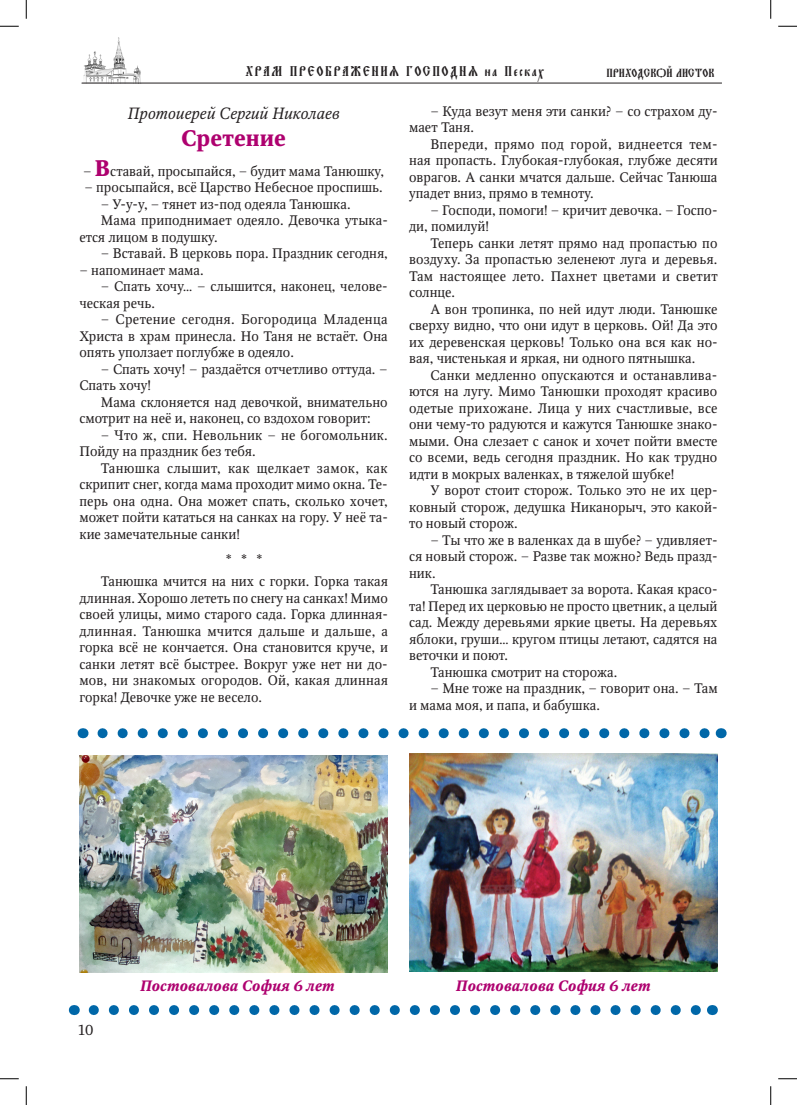
<style>
.page{position:relative;width:797px;height:1105px;background:#fff}
.page>*{position:absolute;margin:0;border:0;box-sizing:border-box;transform-origin:0 0}
.t1{font:700 22.5px "Octava C";color:#ae016f}
.t2{font:italic 16.25px "Octava C";color:#231f20}
.t3{font:italic 700 15px "Octava C";color:#ae016f}
.t4{font:15px "Evangelie";letter-spacing:.1em;color:#231f20}
.t5{font:15px "Charter C";color:#231f20}
.t6{font:13.75px/16.5px "Octava C";color:#231f20;text-align:justify}
.t7{font:12.5px "Evangelie";color:#231f20}
.s1{font-weight:700;font-size:22.5px;color:#ae016f}
</style>
<div class="page">
<img style="left:82px;top:38px;width:60px;height:45px">
<hr style="left:82px;top:83px;width:640px;height:1px;background:#231f20">
<img style="left:79px;top:755px;width:309px;height:217px">
<img style="left:409px;top:753px;width:308px;height:218px">
<svg style="left:102px;top:728px;width:608px;height:10px"></svg>
<svg style="left:94px;top:1005px;width:607px;height:10px"></svg>
<svg style="left:0;top:25px;width:19px;height:2px"></svg>
<svg style="left:778px;top:25px;width:19px;height:2px"></svg>
<svg style="left:0;top:1078px;width:19px;height:1px"></svg>
<svg style="left:778px;top:1078px;width:19px;height:1px"></svg>
<svg style="left:25px;top:0;width:2px;height:19px"></svg>
<svg style="left:25px;top:1086px;width:2px;height:19px"></svg>
<svg style="left:770px;top:0;width:1px;height:19px"></svg>
<svg style="left:770px;top:1086px;width:1px;height:19px"></svg>
<p class="t4" style="left:245px;top:62px;width:300px">ХРАМ ПРЕЋБРАЖЕНИЯ ГЋСПЋДНЯ на Песках</p>
<p class="t7" style="left:606px;top:65px;width:110px">ПРИХЋДСКОЙ ЛИСТЋК</p>
<p class="t2" style="left:128px;top:104px;width:213px">Протоиерей Сергий Николаев</p>
<h1 class="t1" style="left:181px;top:125px;width:106px">Сретение</h1>
<p class="t6" style="left:83px;top:163px;width:302px">– <span class="s1">В</span>ставай, просыпайся, – будит мама Танюшку,</p>
<p class="t6" style="left:84px;top:180px;width:300px">– просыпайся, всё Царство Небесное проспишь.</p>
<p class="t6" style="left:101px;top:196px;width:251px">– У-у-у, – тянет из-под одеяла Танюшка.</p>
<p class="t6" style="left:101px;top:213px;width:289px">Мама приподнимает одеяло. Девочка утыка-</p>
<p class="t6" style="left:79px;top:229px;width:140px">ется лицом в подушку.</p>
<p class="t6" style="left:101px;top:246px;width:288px">– Вставай. В церковь пора. Праздник сегодня,</p>
<p class="t6" style="left:79px;top:262px;width:126px">– напоминает мама.</p>
<p class="t6" style="left:79px;top:279px;width:310px;text-indent:21px">– Спать хочу… – слышится, наконец, челове&shy;ческая речь.</p>
<p class="t6" style="left:79px;top:312px;width:310px;text-indent:21px">– Сретение сегодня. Богородица Младенца Христа в храм принесла. Но Таня не встаёт. Она опять уползает поглубже в одеяло.</p>
<p class="t6" style="left:79px;top:361px;width:310px;text-indent:21px">– Спать хочу! – раздаётся отчетливо оттуда. –<br>Спать хочу!</p>
<p class="t6" style="left:79px;top:394px;width:310px;text-indent:21px">Мама склоняется над девочкой, внимательно смотрит на неё и, наконец, со вздохом говорит:</p>
<p class="t6" style="left:79px;top:427px;width:310px;text-indent:21px">– Что ж, спи. Невольник – не богомольник.<br>Пойду на праздник без тебя.</p>
<p class="t6" style="left:79px;top:460px;width:310px;text-indent:21px">Танюшка слышит, как щелкает замок, как скрипит снег, когда мама проходит мимо окна. Те&shy;перь она одна. Она может спать, сколько хочет, может пойти кататься на санках на гору. У неё та&shy;кие замечательные санки!</p>
<p class="t6" style="left:101px;top:548px;width:289px;line-height:22.5px;text-align:center">* * *<br>Танюшка мчится на них с горки. Горка такая</p>
<p class="t6" style="left:79px;top:590px;width:310px">длинная. Хорошо лететь по снегу на санках! Мимо своей улицы, мимо старого сада. Горка длинная&shy;длинная. Танюшка мчится дальше и дальше, а горка всё не кончается. Она становится круче, и санки летят всё быстрее. Вокруг уже нет ни до&shy;мов, ни знакомых огородов. Ой, какая длинная горка! Девочке уже не весело.</p>
<p class="t6" style="left:409px;top:103px;width:310px;text-indent:21px">– Куда везут меня эти санки? – со страхом ду&shy;мает Таня.</p>
<p class="t6" style="left:409px;top:136px;width:310px;text-indent:21px">Впереди, прямо под горой, виднеется тем&shy;ная пропасть. Глубокая-глубокая, глубже десяти оврагов. А санки мчатся дальше. Сейчас Танюша упадет вниз, прямо в темноту.</p>
<p class="t6" style="left:409px;top:202px;width:310px;text-indent:21px">– Господи, помоги! – кричит девочка. – Госпо&shy;ди, помилуй!</p>
<p class="t6" style="left:409px;top:235px;width:310px;text-indent:21px">Теперь санки летят прямо над пропастью по воздуху. За пропастью зеленеют луга и деревья.<br>Там настоящее лето. Пахнет цветами и светит солнце.</p>
<p class="t6" style="left:409px;top:301px;width:310px;text-indent:21px">А вон тропинка, по ней идут люди. Танюшке сверху видно, что они идут в церковь. Ой! Да это их деревенская церковь! Только она вся как но&shy;вая, чистенькая и яркая, ни одного пятнышка.</p>
<p class="t6" style="left:409px;top:367px;width:310px;text-indent:21px">Санки медленно опускаются и останавлива&shy;ются на лугу. Мимо Танюшки проходят красиво одетые прихожане. Лица у них счастливые, все они чему-то радуются и кажутся Танюшке знако&shy;мыми. Она слезает с санок и хочет пойти вместе со всеми, ведь сегодня праздник. Но как трудно идти в мокрых валенках, в тяжелой шубке!</p>
<p class="t6" style="left:409px;top:483px;width:310px;text-indent:21px">У ворот стоит сторож. Только это не их цер&shy;ковный сторож, дедушка Никанорыч, это какой&shy;то новый сторож.</p>
<p class="t6" style="left:409px;top:532px;width:310px;text-indent:21px">– Ты что же в валенках да в шубе? – удивляет&shy;ся новый сторож. – Разве так можно? Ведь празд&shy;ник.</p>
<p class="t6" style="left:430px;top:582px;width:289px">Танюшка заглядывает за ворота. Какая красо-</p>
<p class="t6" style="left:409px;top:598px;width:310px">та! Перед их церковью не просто цветник, а целый</p>
<p class="t6" style="left:409px;top:615px;width:310px">сад. Между деревьями яркие цветы. На деревьях</p>
<p class="t6" style="left:409px;top:631px;width:310px">яблоки, груши… кругом птицы летают, садятся на</p>
<p class="t6" style="left:409px;top:648px;width:100px">веточки и поют.</p>
<p class="t6" style="left:430px;top:664px;width:188px">Танюшка смотрит на сторожа.</p>
<p class="t6" style="left:409px;top:681px;width:310px;text-indent:21px">– Мне тоже на праздник, – говорит она. – Там и мама моя, и папа, и бабушка.</p>
<p class="t5" style="left:77px;top:1022px;width:18px">10</p>
<p class="t3" style="left:140px;top:977px;width:196px">Постовалова София 6 лет</p>
<p class="t3" style="left:456px;top:977px;width:196px">Постовалова София 6 лет</p>
</div>
